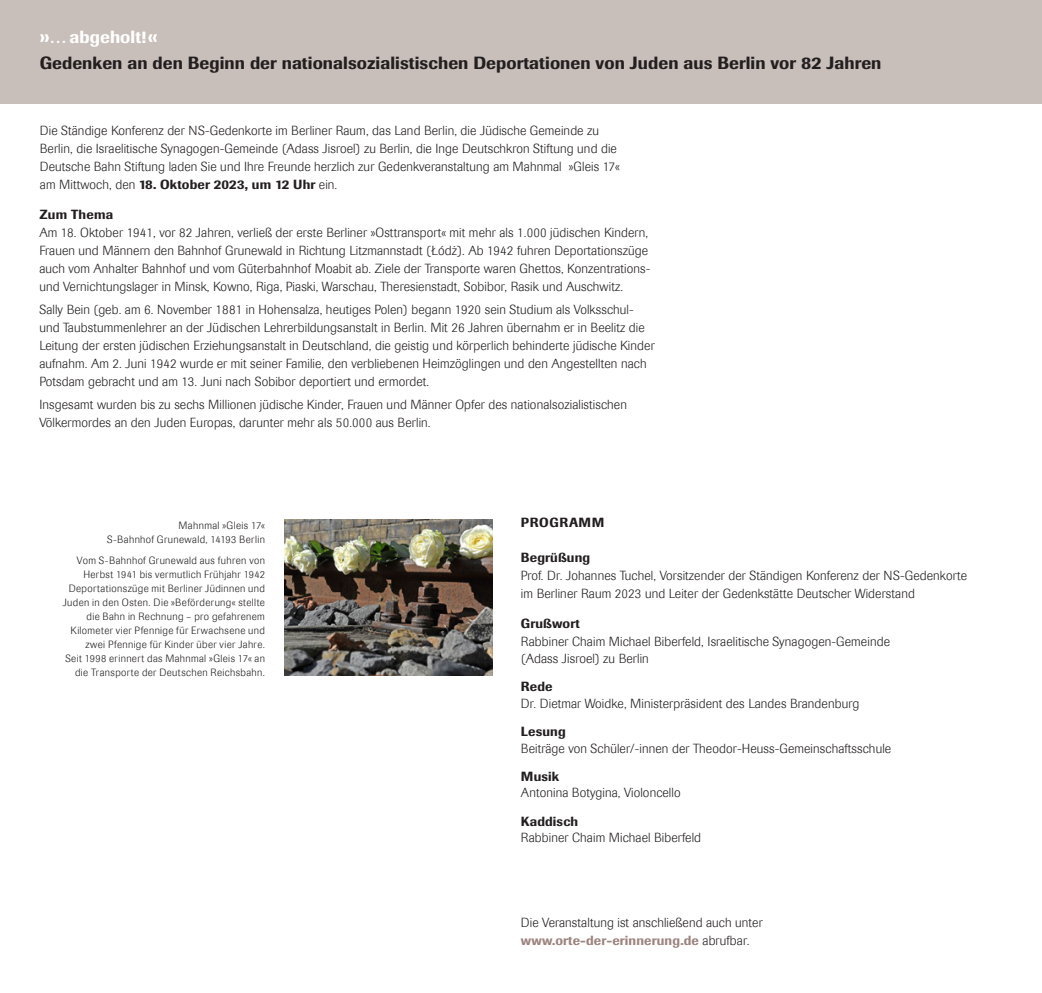
<style>
.page{position:relative;width:1042px;height:993px;background:#fff}
.page>*{position:absolute;margin:0;border:0;box-sizing:border-box;transform-origin:0 0}
.MainHead_Unive{font:500 17.5px/26.2px "Berthold Imago BQ";letter-spacing:.005em;color:#231f20}
.Body_Univers_47{font:300 13.12px/18px "Imago";letter-spacing:.01em;color:#231f20}
.Title_Univers_67{font:300 13.12px/17.5px "Imago";letter-spacing:.01em;color:#231f20}
.Title_Univers_67-2{font:500 13.12px "Berthold Imago BQ";letter-spacing:.03em;color:#231f20}
.Title_Univers_67-3{font:500 13.12px "Berthold Imago BQ";letter-spacing:.05em;color:#231f20}
.Title_Univers_67-4{font:300 10.5px/14px "Imago";letter-spacing:.035em;color:#231f20;text-align:right}
.s1{font-family:"ABC Normal";font-weight:700;font-size:19.25px;color:#fff}
.s2{color:#fff}
.s3{font-family:"Berthold Imago BQ";font-weight:500}
.s4{font-family:"Berthold Imago BQ";font-weight:500;color:#9c847f}
</style>
<div class="page">
<div style="left:0;top:0;width:1042px;height:104px;background:#c8bfba"></div>
<img style="left:285px;top:519px;width:208px;height:155px">
<p class="MainHead_Unive" style="left:40px;top:24px;width:843px"><span class="s1">»</span><span class="s2">… abgeholt!</span><span class="s1">«<br></span>Gedenken an den Beginn der nationalsozialistischen Deportationen von Juden aus Berlin vor 82 Jahren</p>
<p class="Body_Univers_47" style="left:40px;top:122px;width:581px">Die Ständige Konferenz der NS-Gedenkorte im Berliner Raum, das Land Berlin, die Jüdische Gemeinde zu Berlin, die Israelitische Synagogen-Gemeinde (Adass Jisroel) zu Berlin, die Inge Deutschkron Stiftung und die Deutsche Bahn Stiftung laden Sie und Ihre Freunde herzlich zur Gedenkveranstaltung am Mahnmal »Gleis 17« am Mittwoch, den <span class="s3">18. Oktober 2023, um 12 Uhr</span> ein.</p>
<p class="Title_Univers_67-2" style="left:39px;top:206px;width:75px">Zum Thema</p>
<p class="Body_Univers_47" style="left:39px;top:223px;width:612px">Am 18. Oktober 1941, vor 82 Jahren, verließ der erste Berliner »Osttransport« mit mehr als 1.000 jüdischen Kindern, Frauen und Männern den Bahnhof Grunewald in Richtung Litzmannstadt (Łódz·). Ab 1942 fuhren Deportationszüge auch vom Anhalter Bahnhof und vom Güterbahnhof Moabit ab. Ziele der Transporte waren Ghettos, Konzentrations&shy;und Vernichtungslager in Minsk, Kowno, Riga, Piaski, Warschau, Theresienstadt, Sobibor, Rasik und Auschwitz.</p>
<p class="Body_Univers_47" style="left:39px;top:300px;width:617px">Sally Bein (geb. am 6. November 1881 in Hohensalza, heutiges Polen) begann 1920 sein Studium als Volksschul&shy;und Taubstummenlehrer an der Jüdischen Lehrerbildungsanstalt in Berlin. Mit 26 Jahren übernahm er in Beelitz die Leitung der ersten jüdischen Erziehungsanstalt in Deutschland, die geistig und körperlich behinderte jüdische Kinder aufnahm. Am 2. Juni 1942 wurde er mit seiner Familie, den verbliebenen Heimzöglingen und den Angestellten nach Potsdam gebracht und am 13. Juni nach Sobibor deportiert und ermordet.</p>
<p class="Body_Univers_47" style="left:39px;top:396px;width:589px">Insgesamt wurden bis zu sechs Millionen jüdische Kinder, Frauen und Männer Opfer des nationalsozialistischen<br>Völkermordes an den Juden Europas, darunter mehr als 50.000 aus Berlin.</p>
<p class="Title_Univers_67-4" style="left:107px;top:518px;width:159px">Mahnmal »Gleis 17«<br>S-Bahnhof Grunewald, 14193 Berlin</p>
<p class="Title_Univers_67-4" style="left:63px;top:553px;width:204px">Vom S-Bahnhof Grunewald aus fuhren von Herbst 1941 bis vermutlich Frühjahr 1942<br>Deportationszüge mit Berliner Jüdinnen und Juden in den Osten. Die »Beförderung« stellte die Bahn in Rechnung – pro gefahrenem Kilometer vier Pfennige für Erwachsene und zwei Pfennige für Kinder über vier Jahre.<br>Seit 1998 erinnert das Mahnmal »Gleis 17« an die Transporte der Deutschen Reichsbahn.</p>
<p class="Title_Univers_67-3" style="left:521px;top:514px;width:85px">PROGRAMM</p>
<p class="Title_Univers_67" style="left:521px;top:549px;width:447px"><span class="s3">Begrüßung<br></span>Prof. Dr. Johannes Tuchel, Vorsitzender der Ständigen Konferenz der NS-Gedenkorte im Berliner Raum 2023 und Leiter der Gedenkstätte Deutscher Widerstand</p>
<p class="Title_Univers_67" style="left:521px;top:615px;width:370px"><span class="s3">Grußwort<br></span>Rabbiner Chaim Michael Biberfeld, Israelitische Synagogen-Gemeinde (Adass Jisroel) zu Berlin</p>
<p class="Title_Univers_67" style="left:521px;top:677px;width:340px"><span class="s3">Rede<br></span>Dr. Dietmar Woidke, Ministerpräsident des Landes Brandenburg</p>
<p class="Title_Univers_67" style="left:521px;top:722px;width:372px"><span class="s3">Lesung<br></span>Beiträge von Schüler/-innen der Theodor-Heuss-Gemeinschaftsschule</p>
<p class="Title_Univers_67" style="left:521px;top:768px;width:161px;line-height:15.8px"><span class="s3">Musik<br></span>Antonina Botygina, Violoncello</p>
<p class="Title_Univers_67" style="left:521px;top:813px;width:182px;line-height:15.8px"><span class="s3">Kaddisch<br></span>Rabbiner Chaim Michael Biberfeld</p>
<p class="Title_Univers_67" style="left:521px;top:914px;width:243px">Die Veranstaltung ist anschließend auch unter <span class="s4">www.orte-der-erinnerung.de</span> abrufbar.</p>
</div>
